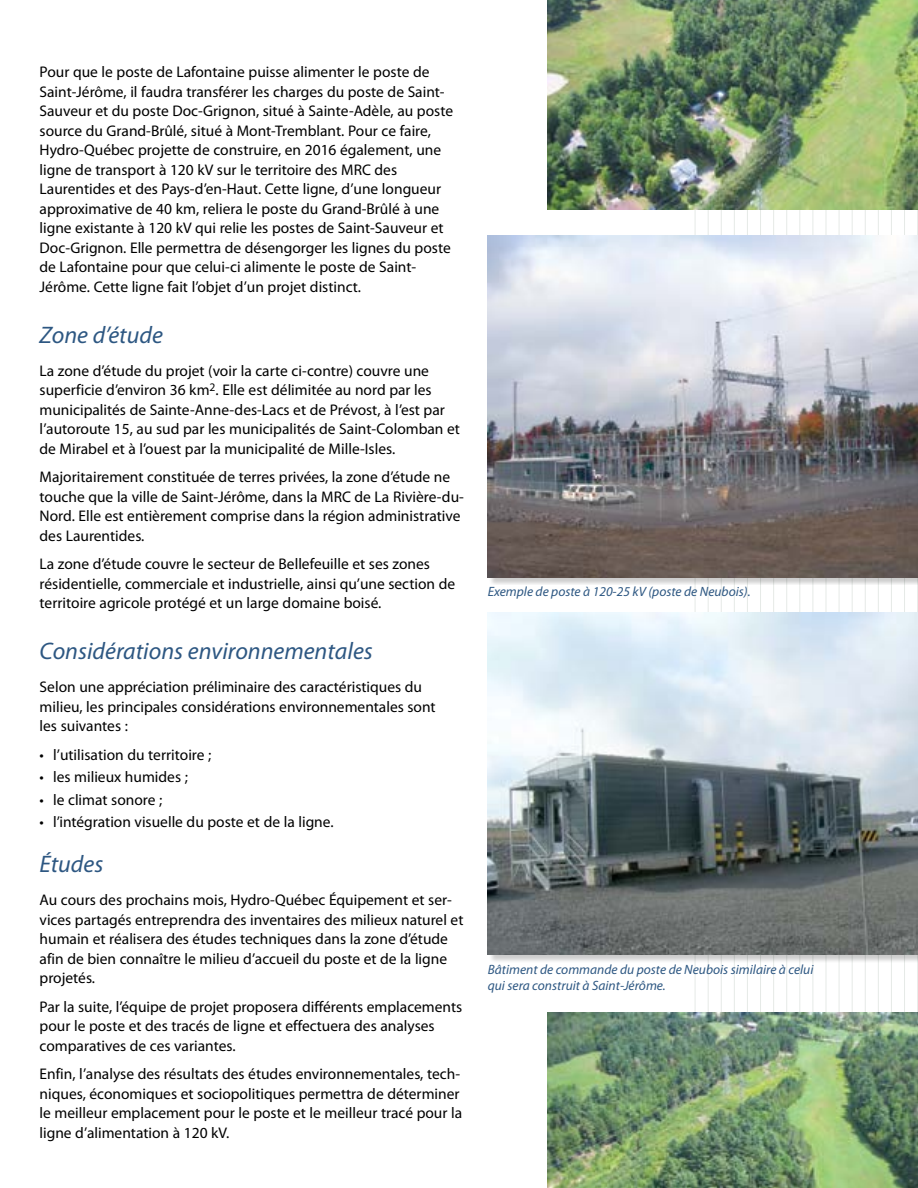
<style>
.page{position:relative;width:918px;height:1188px;background:#fff}
.page>*{position:absolute;margin:0;border:0;box-sizing:border-box;transform-origin:0 0}
.Titre_niveau_1{font:italic 24px "Myriad Pro";color:#2d5782}
.Texte_courant{font:15.45px/19.5px "Myriad Pro";color:#000}
.t1{font:italic 13.5px/16.2px "Myriad Pro";color:#2d5782}
</style>
<div class="page">
<hr style="left:721px;top:0;width:1px;height:1188px;background:#e6eae7">
<hr style="left:695px;top:0;width:1px;height:1188px;background:#e6eae7">
<hr style="left:747px;top:0;width:1px;height:1188px;background:#e6eae7">
<hr style="left:708px;top:0;width:1px;height:1188px;background:#e6eae7">
<hr style="left:773px;top:0;width:1px;height:1188px;background:#e6eae7">
<hr style="left:734px;top:0;width:1px;height:1188px;background:#e6eae7">
<hr style="left:799px;top:0;width:1px;height:1188px;background:#e6eae7">
<hr style="left:760px;top:0;width:1px;height:1188px;background:#e6eae7">
<hr style="left:826px;top:0;width:1px;height:1188px;background:#e6eae7">
<hr style="left:786px;top:0;width:1px;height:1188px;background:#e6eae7">
<hr style="left:852px;top:0;width:1px;height:1188px;background:#e6eae7">
<hr style="left:813px;top:0;width:1px;height:1188px;background:#e6eae7">
<hr style="left:878px;top:0;width:1px;height:1188px;background:#e6eae7">
<hr style="left:839px;top:0;width:1px;height:1188px;background:#e6eae7">
<hr style="left:904px;top:0;width:1px;height:1188px;background:#e6eae7">
<hr style="left:865px;top:0;width:1px;height:1188px;background:#e6eae7">
<hr style="left:917px;top:0;width:1px;height:1188px;background:#e6eae7">
<hr style="left:891px;top:0;width:1px;height:1188px;background:#e6eae7">
<img style="left:548px;top:0;width:370px;height:210px">
<img style="left:548px;top:1012px;width:370px;height:176px">
<div style="left:488px;top:236px;width:430px;height:349px;background:#000;opacity:.2"></div>
<img style="left:488px;top:235px;width:430px;height:342px">
<div style="left:488px;top:613px;width:430px;height:349px;background:#000;opacity:.2"></div>
<img style="left:488px;top:613px;width:430px;height:342px">
<p class="Texte_courant" style="left:40px;top:63px;width:415px">Pour que le poste de Lafontaine puisse alimenter le poste de Saint-Jérôme, il faudra transférer les charges du poste de Saint-Sauveur et du poste Doc-Grignon, situé à Sainte-Adèle, au poste source du Grand-Brûlé, situé à Mont-Tremblant. Pour ce faire, Hydro-Québec projette de construire, en 2016 également, une ligne de transport à 120 kV sur le territoire des MRC des Laurentides et des Pays-d’en-Haut. Cette ligne, d’une longueur approximative de 40 km, reliera le poste du Grand-Brûlé à une ligne existante à 120 kV qui relie les postes de Saint-Sauveur et Doc-Grignon. Elle permettra de désengorger les lignes du poste de Lafontaine pour que celui-ci alimente le poste de Saint-Jérôme. Cette ligne fait l’objet d’un projet distinct.</p>
<h2 class="Titre_niveau_1" style="left:40px;top:322px;width:125px">Zone d’étude</h2>
<p class="Texte_courant" style="left:40px;top:361px;width:422px">La zone d’étude du projet (voir la carte ci-contre) couvre une superficie d’environ 36 km<sup>2</sup>. Elle est délimitée au nord par les municipalités de Sainte-Anne-des-Lacs et de Prévost, à l’est par l’autoroute 15, au sud par les municipalités de Saint-Colomban et de Mirabel et à l’ouest par la municipalité de Mille-Isles.</p>
<p class="Texte_courant" style="left:40px;top:468px;width:426px">Majoritairement constituée de terres privées, la zone d’étude ne touche que la ville de Saint-Jérôme, dans la MRC de La Rivière-du-Nord. Elle est entièrement comprise dans la région administrative des Laurentides.</p>
<p class="Texte_courant" style="left:40px;top:555px;width:417px">La zone d’étude couvre le secteur de Bellefeuille et ses zones résidentielle, commerciale et industrielle, ainsi qu’une section de territoire agricole protégé et un large domaine boisé.</p>
<h2 class="Titre_niveau_1" style="left:40px;top:638px;width:335px">Considérations environnementales</h2>
<p class="Texte_courant" style="left:40px;top:678px;width:398px">Selon une appréciation préliminaire des caractéristiques du milieu, les principales considérations environnementales sont les suivantes :</p>
<p class="Texte_courant" style="left:40px;top:745px;width:173px">• l’utilisation du territoire ;</p>
<p class="Texte_courant" style="left:40px;top:768px;width:150px">• les milieux humides ;</p>
<p class="Texte_courant" style="left:40px;top:790px;width:124px">• le climat sonore ;</p>
<p class="Texte_courant" style="left:40px;top:813px;width:295px">• l’intégration visuelle du poste et de la ligne.</p>
<h2 class="Titre_niveau_1" style="left:40px;top:851px;width:65px">Études</h2>
<p class="Texte_courant" style="left:40px;top:891px;width:425px">Au cours des prochains mois, Hydro-Québec Équipement et ser&shy;vices partagés entreprendra des inventaires des milieux naturel et humain et réalisera des études techniques dans la zone d’étude afin de bien connaître le milieu d’accueil du poste et de la ligne projetés.</p>
<p class="Texte_courant" style="left:40px;top:997px;width:424px">Par la suite, l’équipe de projet proposera différents emplacements pour le poste et des tracés de ligne et effectuera des analyses comparatives de ces variantes.</p>
<p class="Texte_courant" style="left:40px;top:1065px;width:424px">Enfin, l’analyse des résultats des études environnementales, tech&shy;niques, économiques et sociopolitiques permettra de déterminer le meilleur emplacement pour le poste et le meilleur tracé pour la ligne d’alimentation à 120 kV.</p>
<p class="t1" style="left:488px;top:584px;width:264px">Exemple de poste à 120-25 kV (poste de Neubois).</p>
<p class="t1" style="left:488px;top:961px;width:327px">Bâtiment de commande du poste de Neubois similaire à celui qui sera construit à Saint-Jérôme.</p>
</div>
